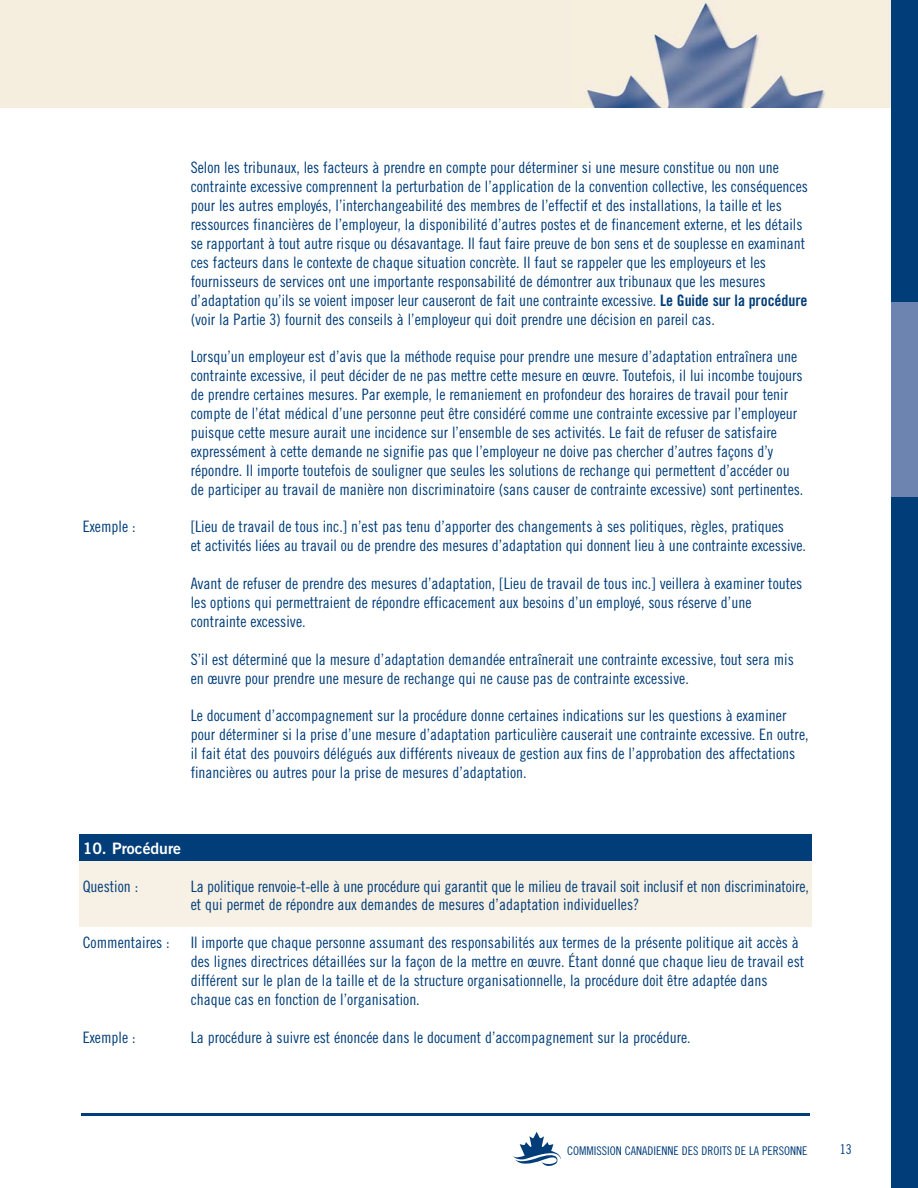
<style>
.page{position:relative;width:918px;height:1188px;background:#fff}
.page>*{position:absolute;margin:0;border:0;box-sizing:border-box;transform-origin:0 0}
.t1{font:15.75px/18.9px "Trade Gothic Cond Eighteen";color:#003d79}
.t2{font:15.75px "Trade Gothic Bold Two";color:#fff}
.t3{font:13.5px "Trade Gothic Cond Eighteen";color:#003d79}
.t4{font:12px "Trade Gothic Cond Eighteen";color:#003d79}
.s1{font-family:"Trade Gothic Bold Cond Twenty"}
</style>
<div class="page">
<div style="left:0;top:0;width:918px;height:108px;background:#f5eedf"></div>
<img style="left:583px;top:2px;width:242px;height:106px">
<div style="left:891px;top:0;width:27px;height:1188px;background:#003d79"></div>
<svg style="left:513px;top:1132px;width:48px;height:34px"></svg>
<hr style="left:81px;top:1113px;width:729px;height:3px;background:#003d79">
<div style="left:891px;top:302px;width:27px;height:195px;background:#6d83b0"></div>
<div style="left:80px;top:861px;width:732px;height:65px;background:#f7f0e4"></div>
<div style="left:80px;top:834px;width:732px;height:27px;background:#003d79"></div>
<p class="t1" style="left:191px;top:160px;width:619px">Selon les tribunaux, les facteurs à prendre en compte pour déterminer si une mesure constitue ou non une contrainte excessive comprennent la perturbation de l’application de la convention collective, les conséquences pour les autres employés, l’interchangeabilité des membres de l’effectif et des installations, la taille et les ressources financières de l’employeur, la disponibilité d’autres postes et de financement externe, et les détails se rapportant à tout autre risque ou désavantage. Il faut faire preuve de bon sens et de souplesse en examinant ces facteurs dans le contexte de chaque situation concrète. Il faut se rappeler que les employeurs et les fournisseurs de services ont une importante responsabilité de démontrer aux tribunaux que les mesures d’adaptation qu’ils se voient imposer leur causeront de fait une contrainte excessive. <span class="s1">Le Guide sur la procédure </span>(voir la Partie 3) fournit des conseils à l’employeur qui doit prendre une décision en pareil cas.</p>
<p class="t1" style="left:191px;top:349px;width:614px">Lorsqu’un employeur est d’avis que la méthode requise pour prendre une mesure d’adaptation entraînera une contrainte excessive, il peut décider de ne pas mettre cette mesure en œuvre. Toutefois, il lui incombe toujours de prendre certaines mesures. Par exemple, le remaniement en profondeur des horaires de travail pour tenir compte de l’état médical d’une personne peut être considéré comme une contrainte excessive par l’employeur puisque cette mesure aurait une incidence sur l’ensemble de ses activités. Le fait de refuser de satisfaire expressément à cette demande ne signifie pas que l’employeur ne doive pas chercher d’autres façons d’y répondre. Il importe toutefois de souligner que seules les solutions de rechange qui permettent d’accéder ou de participer au travail de manière non discriminatoire (sans causer de contrainte excessive) sont pertinentes.</p>
<p class="t1" style="left:83px;top:519px;width:54px">Exemple :</p>
<p class="t1" style="left:191px;top:519px;width:617px">[Lieu de travail de tous inc.] n’est pas tenu d’apporter des changements à ses politiques, règles, pratiques<br>et activités liées au travail ou de prendre des mesures d’adaptation qui donnent lieu à une contrainte excessive.</p>
<p class="t1" style="left:191px;top:575px;width:613px">Avant de refuser de prendre des mesures d’adaptation, [Lieu de travail de tous inc.] veillera à examiner toutes les options qui permettraient de répondre efficacement aux besoins d’un employé, sous réserve d’une contrainte excessive.</p>
<p class="t1" style="left:191px;top:651px;width:605px">S’il est déterminé que la mesure d’adaptation demandée entraînerait une contrainte excessive, tout sera mis en œuvre pour prendre une mesure de rechange qui ne cause pas de contrainte excessive.</p>
<p class="t1" style="left:191px;top:708px;width:619px">Le document d’accompagnement sur la procédure donne certaines indications sur les questions à examiner pour déterminer si la prise d’une mesure d’adaptation particulière causerait une contrainte excessive. En outre, il fait état des pouvoirs délégués aux différents niveaux de gestion aux fins de l’approbation des affectations financières ou autres pour la prise de mesures d’adaptation.</p>
<p class="t2" style="left:83px;top:842px;width:100px">10. Procédure</p>
<p class="t1" style="left:83px;top:878px;width:57px">Question :</p>
<p class="t1" style="left:191px;top:878px;width:620px">La politique renvoie-t-elle à une procédure qui garantit que le milieu de travail soit inclusif et non discriminatoire, et qui permet de répondre aux demandes de mesures d’adaptation individuelles?</p>
<p class="t1" style="left:83px;top:934px;width:88px">Commentaires :</p>
<p class="t1" style="left:191px;top:934px;width:615px">Il importe que chaque personne assumant des responsabilités aux termes de la présente politique ait accès à des lignes directrices détaillées sur la façon de la mettre en œuvre. Étant donné que chaque lieu de travail est différent sur le plan de la taille et de la structure organisationnelle, la procédure doit être adaptée dans chaque cas en fonction de l’organisation.</p>
<p class="t1" style="left:83px;top:1029px;width:54px">Exemple :</p>
<p class="t1" style="left:191px;top:1029px;width:502px">La procédure à suivre est énoncée dans le document d’accompagnement sur la procédure.</p>
<p class="t4" style="left:567px;top:1146px;width:242px">COMMISSION CANADIENNE DES DROITS DE LA PERSONNE</p>
<p class="t3" style="left:840px;top:1144px;width:13px">13</p>
</div>
